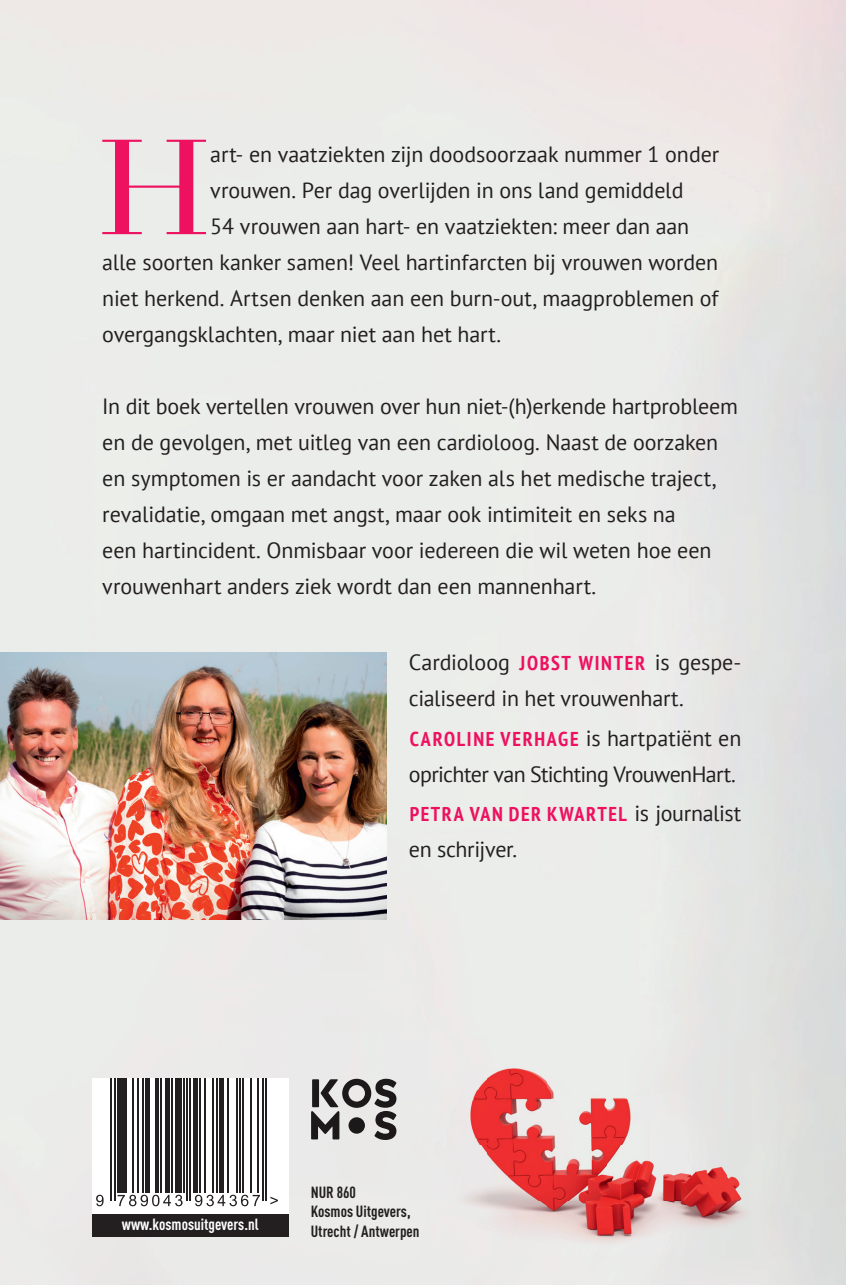
<style>
.page{position:relative;width:846px;height:1285px;background:#fff}
.page>*{position:absolute;margin:0;border:0;box-sizing:border-box;transform-origin:0 0}
.t1{font:142.8px "Questa Grande";color:#ed1160}
.t2{font:22px/36px "PT Sans";letter-spacing:-.005em;color:#231f20}
.t3{font:22px "PT Sans";letter-spacing:-.03em;color:#231f20}
.t4{font:700 condensed 20px "PT Sans";letter-spacing:.08em;color:#ed1160}
.t5{font:700 condensed 16px/19.2px "DIN Pro";color:#231f20}
.t6{font:700 condensed 16px "DIN Pro";color:#fff}
.s1{font-weight:700;font-stretch:condensed;font-size:20px;color:#ed1160}
.s2{font-weight:400;font-stretch:normal;font-size:22px;color:#231f20}
</style>
<div class="page">
<img style="left:46px;top:0;width:800px;height:1030px">
<div style="left:46px;top:1030px;width:134px;height:254px;background:#ebebe9"></div>
<div style="left:179px;top:1100px;width:267px;height:184px;background:#eaebe9"></div>
<img style="left:427px;top:1035px;width:361px;height:221px">
<div style="left:92px;top:1078px;width:197px;height:136px;background:#fff"></div>
<img style="left:312px;top:1079px;width:7px;height:28px">
<img style="left:321px;top:1079px;width:17px;height:28px">
<img style="left:374px;top:1078px;width:22px;height:29px">
<img style="left:311px;top:1110px;width:28px;height:29px">
<img style="left:374px;top:1110px;width:22px;height:29px">
<img style="left:342px;top:1078px;width:29px;height:29px">
<img style="left:348px;top:1117px;width:17px;height:16px;border-radius:8px">
<div style="left:92px;top:1214px;width:197px;height:22px;background:#231f20"></div>
<svg style="left:96px;top:1194px;width:8px;height:12px"></svg>
<hr style="left:111px;top:1078px;width:1px;height:122px;background:#231f20">
<hr style="left:114px;top:1078px;width:1px;height:122px;background:#231f20">
<div style="left:117px;top:1078px;width:5px;height:114px;background:#231f20"></div>
<hr style="left:124px;top:1078px;width:3px;height:114px;background:#231f20">
<hr style="left:132px;top:1078px;width:2px;height:114px;background:#231f20">
<hr style="left:137px;top:1078px;width:2px;height:114px;background:#231f20">
<hr style="left:142px;top:1078px;width:1px;height:114px;background:#231f20">
<div style="left:145px;top:1078px;width:5px;height:114px;background:#231f20"></div>
<hr style="left:155px;top:1078px;width:3px;height:114px;background:#231f20">
<hr style="left:160px;top:1078px;width:2px;height:114px;background:#231f20">
<div style="left:165px;top:1078px;width:5px;height:114px;background:#231f20"></div>
<hr style="left:171px;top:1078px;width:2px;height:114px;background:#231f20">
<svg style="left:118px;top:1194px;width:65px;height:12px"></svg>
<div style="left:175px;top:1078px;width:6px;height:114px;background:#231f20"></div>
<hr style="left:183px;top:1078px;width:2px;height:114px;background:#231f20">
<hr style="left:186px;top:1078px;width:2px;height:122px;background:#231f20">
<hr style="left:190px;top:1078px;width:1px;height:122px;background:#231f20">
<div style="left:193px;top:1078px;width:5px;height:114px;background:#231f20"></div>
<hr style="left:199px;top:1078px;width:2px;height:114px;background:#231f20">
<hr style="left:204px;top:1078px;width:2px;height:114px;background:#231f20">
<hr style="left:213px;top:1078px;width:1px;height:114px;background:#231f20">
<hr style="left:216px;top:1078px;width:2px;height:114px;background:#231f20">
<div style="left:219px;top:1078px;width:5px;height:114px;background:#231f20"></div>
<hr style="left:227px;top:1078px;width:2px;height:114px;background:#231f20">
<hr style="left:236px;top:1078px;width:1px;height:114px;background:#231f20">
<hr style="left:239px;top:1078px;width:2px;height:114px;background:#231f20">
<hr style="left:242px;top:1078px;width:2px;height:114px;background:#231f20">
<svg style="left:195px;top:1194px;width:65px;height:12px"></svg>
<hr style="left:250px;top:1078px;width:2px;height:114px;background:#231f20">
<hr style="left:257px;top:1078px;width:2px;height:114px;background:#231f20">
<hr style="left:262px;top:1078px;width:2px;height:122px;background:#231f20">
<hr style="left:265px;top:1078px;width:2px;height:122px;background:#231f20">
<svg style="left:270px;top:1196px;width:8px;height:8px"></svg>
<img style="left:0;top:652px;width:386px;height:267px">
<h1 class="t1" style="left:97px;top:101px;width:115px">H</h1>
<p class="t2" style="left:210px;top:136px;width:510px">art- en vaatziekten zijn doodsoorzaak nummer 1 onder</p>
<p class="t2" style="left:210px;top:172px;width:475px">vrouwen. Per dag overlijden in ons land gemiddeld</p>
<p class="t2" style="left:210px;top:208px;width:480px">54 vrouwen aan hart- en vaatziekten: meer dan aan</p>
<p class="t2" style="left:102px;top:244px;width:617px">alle soorten kanker samen! Veel hartinfarcten bij vrouwen worden</p>
<p class="t2" style="left:102px;top:280px;width:617px">niet herkend. Artsen denken aan een burn-out, maagproblemen of</p>
<p class="t2" style="left:102px;top:316px;width:400px">overgangsklachten, maar niet aan het hart.</p>
<p class="t2" style="left:102px;top:388px;width:637px">In dit boek vertellen vrouwen over hun niet-(h)erkende hartprobleem en de gevolgen, met uitleg van een cardioloog. Naast de oorzaken en symptomen is er aandacht voor zaken als het medische traject, revalidatie, omgaan met angst, maar ook intimiteit en seks na<br>een hartincident. Onmisbaar voor iedereen die wil weten hoe een vrouwenhart anders ziek wordt dan een mannenhart.</p>
<p class="t2" style="left:409px;top:643px;width:334px">Cardioloog <span class="s1">JOBST WINTER</span> is gespe&shy;cia liseerd in het vrouwenhart.</p>
<p class="t4" style="left:410px;top:725px;width:333px">CAROLINE VERHAGE <span class="s2">is hartpatiënt en</span></p>
<p class="t3" style="left:409px;top:759px;width:328px">oprichter van Stichting VrouwenHart.</p>
<p class="t4" style="left:410px;top:801px;width:333px">PETRA VAN DER KWARTEL <span class="s2">is journalist</span></p>
<p class="t2" style="left:409px;top:831px;width:110px">en schrijver.</p>
<p class="t6" style="left:122px;top:1212px;width:138px">www.kosmosuitgevers.nl</p>
<p class="t5" style="left:311px;top:1181px;width:110px">NUR 860<br>Kosmos Uitgevers,<br>Utrecht / Antwerpen</p>
</div>
